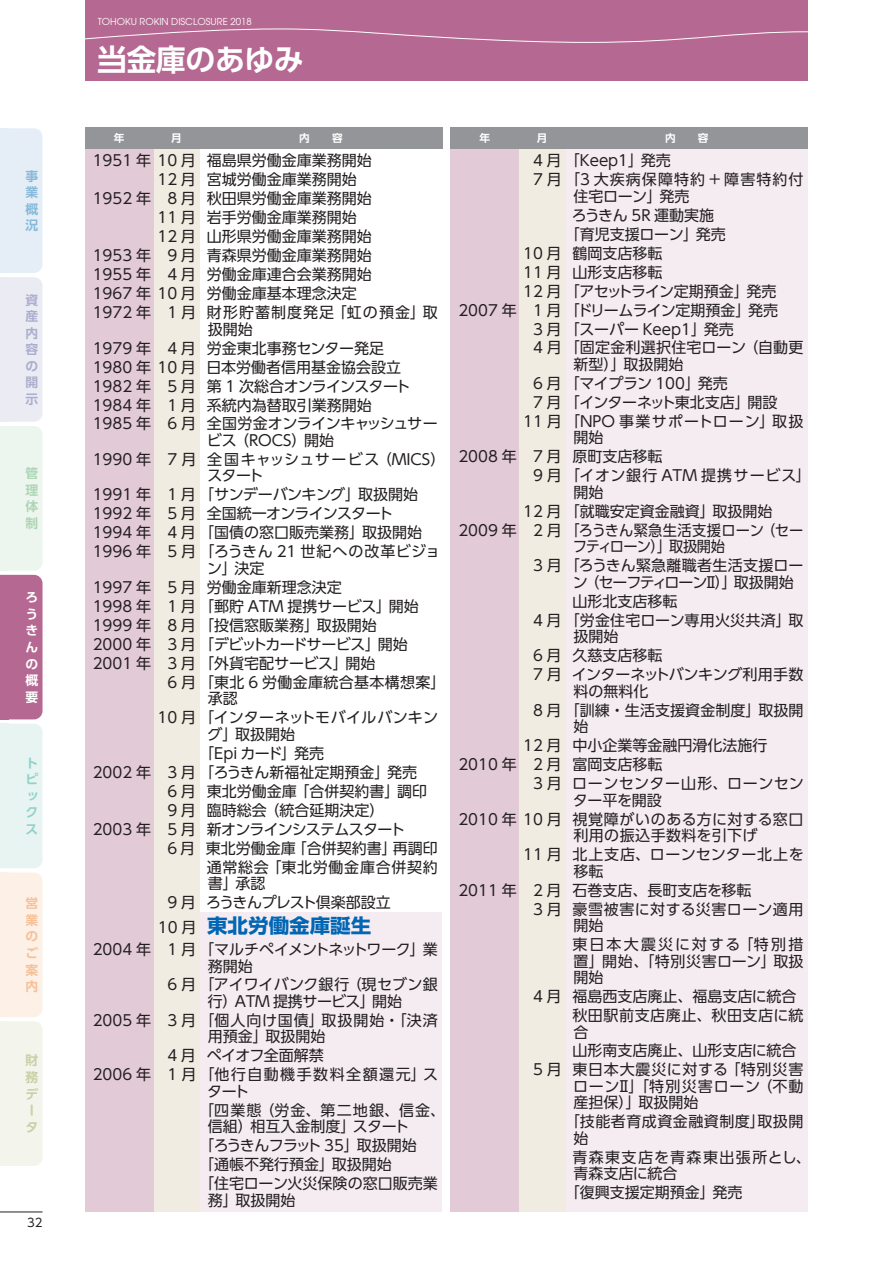
<style>
.page{position:relative;width:893px;height:1263px;background:#fff}
.page>*{position:absolute;margin:0;border:0;box-sizing:border-box;transform-origin:0 0}
.t1{font:700 30px "UD Shin Go Pro De";letter-spacing:-.02em;color:#fff}
.t2{font:700 19.5px "UD Shin Go Pro";color:#0166b3;scale:1.05 1}
.t3{font:15px/18.9px "UD Shin Go Pro";color:#231f20}
.t4{font:15px/19px "UD Shin Go Pro";letter-spacing:.07em;color:#231f20}
.t5{font:15px/16.5px "UD Shin Go Pro";letter-spacing:.05em;color:#231f20;text-align:center}
.t6{font:15px/16.5px "UD Shin Go Pro";letter-spacing:.045em;color:#231f20}
.t7{font:15px/18.9px "UD Shin Go Pro";letter-spacing:-.025em;color:#231f20}
.t8{font:15px/16.5px "UD Shin Go Pro";letter-spacing:.02em;color:#231f20}
.t9{font:15px/18.9px "UD Shin Go Pro";letter-spacing:.085em;color:#231f20}
.t10{font:15px/18.9px "UD Shin Go Pro";color:#231f20;scale:.95 1}
.t11{font:15px/18.9px "UD Shin Go Pro";letter-spacing:.03em;color:#231f20;text-align:center}
.t12{font:15px "UD Shin Go Pro";letter-spacing:-.045em;color:#231f20}
.t13{font:15px "UD Shin Go Pro";letter-spacing:-.05em;color:#231f20}
.t14{font:15px "UD Shin Go Pro";letter-spacing:.065em;color:#231f20}
.t15{font:15px/18.9px "UD Shin Go Pro";letter-spacing:.08em;color:#231f20}
.t16{font:15px "UD Shin Go Pro";letter-spacing:-.04em;color:#231f20}
.t17{font:15px "UD Shin Go Pro";letter-spacing:-.075em;color:#231f20}
.t18{font:15px "UD Shin Go Pro";letter-spacing:.04em;color:#231f20}
.t19{font:15px "UD Shin Go Pro";letter-spacing:.025em;color:#231f20}
.t20{font:15px "UD Shin Go Pro";letter-spacing:.055em;color:#231f20}
.t21{font:15px/16.5px "UD Shin Go Pro";letter-spacing:.035em;color:#231f20}
.t22{font:15px/18.9px "UD Shin Go Pro";letter-spacing:.14em;color:#231f20}
.t23{font:15px "UD Shin Go Pro";letter-spacing:-.02em;color:#231f20}
.t24{font:700 12.75px/16.6px "UD Shin Go Pro De";color:#fff}
.t25{font:700 12.75px/16.6px "UD Shin Go Pro De";color:#abadce;text-align:justify}
.t26{font:700 12.75px/16.6px "UD Shin Go Pro De";color:#f6c098;text-align:justify}
.t27{font:700 12.75px/16.6px "UD Shin Go Pro De";color:#91d2c9}
.t28{font:700 12.75px/16.6px "UD Shin Go Pro De";color:#c9cfa6}
.t29{font:700 12.75px/16.6px "UD Shin Go Pro De";color:#87b9da;text-align:justify}
.t30{font:700 12.75px/16.6px "UD Shin Go Pro De";color:#aed5b5;text-align:justify}
.t31{font:11.7px "UD Shin Go Pro";color:#231f20}
.t32{font:700 10.65px "UD Shin Go Pro De";color:#fff}
.t33{font:9.6px "Avant Garde";color:#fff}
.s1{font-weight:400;font-size:15px;color:#231f20}
</style>
<div class="page">
<div style="left:179px;top:913px;width:263px;height:299px;background:#f5ecf1"></div>
<div style="left:136px;top:149px;width:64px;height:1063px;background:#f1ece2"></div>
<div style="left:85px;top:149px;width:68px;height:1063px;background:#e3cad7"></div>
<div style="left:544px;top:149px;width:264px;height:1063px;background:#f5ecf1"></div>
<div style="left:502px;top:149px;width:64px;height:1063px;background:#f1ece2"></div>
<div style="left:451px;top:149px;width:68px;height:1063px;background:#e3cad7"></div>
<div style="left:85px;top:128px;width:357px;height:21px;background:#939598"></div>
<div style="left:451px;top:128px;width:357px;height:21px;background:#939598"></div>
<div style="left:85px;top:0;width:723px;height:81px;background:#b56891"></div>
<svg style="left:85px;top:28px;width:723px;height:15px"></svg>
<svg style="left:0;top:128px;width:43px;height:1038px;background:#e6dee2"></svg>
<div style="left:0;top:277px;width:9px;height:145px;background:#ebecf3"></div>
<hr style="left:0;top:1212px;width:43px;height:1px;background:#231f20">
<p class="t29" style="left:26px;top:167px;width:14px">事業概況</p>
<p class="t25" style="left:26px;top:291px;width:14px">資産内容の開示</p>
<p class="t30" style="left:26px;top:465px;width:14px">管理体制</p>
<p class="t24" style="left:26px;top:589px;width:14px">ろうきんの概要</p>
<p class="t27" style="left:26px;top:754px;width:14px">トピックス</p>
<p class="t26" style="left:26px;top:895px;width:14px">営業のご案内</p>
<p class="t28" style="left:26px;top:1052px;width:14px">財務データ</p>
<p class="t31" style="left:27px;top:1212px;width:17px">32</p>
<p class="t33" style="left:98px;top:16px;width:155px">TOHOKU ROKIN DISCLOSURE 2018</p>
<h1 class="t1" style="left:97px;top:35px;width:208px">当金庫のあゆみ</h1>
<p class="t32" style="left:114px;top:130px;width:12px">年</p>
<p class="t32" style="left:171px;top:130px;width:12px">月</p>
<p class="t32" style="left:299px;top:130px;width:45px">内　　容</p>
<p class="t32" style="left:479px;top:130px;width:12px">年</p>
<p class="t32" style="left:537px;top:130px;width:12px">月</p>
<p class="t32" style="left:665px;top:130px;width:45px">内　　容</p>
<p class="t3" style="left:93px;top:151px;width:280px">1951 年 10 月 福島県労働金庫業務開始</p>
<p class="t3" style="left:157px;top:170px;width:201px">12 月 宮城労働金庫業務開始</p>
<p class="t3" style="left:93px;top:189px;width:280px">1952 年 8 月 秋田県労働金庫業務開始</p>
<p class="t3" style="left:157px;top:208px;width:201px">11 月 岩手労働金庫業務開始</p>
<p class="t3" style="left:157px;top:227px;width:216px">12 月 山形県労働金庫業務開始</p>
<p class="t3" style="left:93px;top:246px;width:280px">1953 年 9 月 青森県労働金庫業務開始</p>
<p class="t3" style="left:93px;top:265px;width:280px">1955 年 4 月 労働金庫連合会業務開始</p>
<p class="t3" style="left:93px;top:283px;width:265px">1967 年 10 月 労働金庫基本理念決定</p>
<p class="t4" style="left:93px;top:302px;width:347px">1972 年 1 月 財形貯蓄制度発足「虹の預金」取</p>
<p class="t3" style="left:93px;top:319px;width:347px;text-indent:115px">扱開始<br>1979 年 4 月 労金東北事務センター発足<br>1980 年 10 月 日本労働者信用基金協会設立<br>1982 年 5 月 第 1 次総合オンラインスタート<br>1984 年 1 月 系統内為替取引業務開始<br>1985 年 6 月 全国労金オンラインキャッシュサー</p>
<p class="t3" style="left:93px;top:430px;width:354px;text-align:center">ビス（ROCS）開始<br>1990 年 7 月 全国キャッシュサービス（MICS）</p>
<p class="t3" style="left:93px;top:466px;width:349px;text-indent:115px">スタート<br>1991 年 1 月 「サンデーバンキング」取扱開始<br>1992 年 5 月 全国統一オンラインスタート<br>1994 年 4 月 「国債の窓口販売業務」取扱開始<br>1996 年 5 月 「ろうきん 21 世紀への改革ビジョ</p>
<p class="t3" style="left:207px;top:558px;width:59px">ン」決定</p>
<p class="t3" style="left:93px;top:577px;width:250px">1997 年 5 月 労働金庫新理念決定</p>
<p class="t3" style="left:93px;top:596px;width:328px">1998 年 1 月 「郵貯 ATM 提携サービス」開始</p>
<p class="t3" style="left:93px;top:615px;width:286px">1999 年 8 月 「投信窓販業務」取扱開始</p>
<p class="t12" style="left:93px;top:632px;width:317px">2000 年 3 月 「デビットカードサービス」開始</p>
<p class="t3" style="left:93px;top:653px;width:284px">2001 年 3 月 「外貨宅配サービス」開始</p>
<p class="t8" style="left:167px;top:673px;width:279px">6 月 「東北 6 労働金庫統合基本構想案」</p>
<p class="t3" style="left:157px;top:689px;width:282px;text-indent:50px">承認<br>10 月 「インターネットモバイルバンキン</p>
<p class="t3" style="left:207px;top:724px;width:89px">グ」取扱開始</p>
<p class="t3" style="left:199px;top:743px;width:126px">「Epi カード」発売</p>
<p class="t3" style="left:93px;top:762px;width:326px">2002 年 3 月 「ろうきん新福祉定期預金」発売</p>
<p class="t3" style="left:167px;top:781px;width:261px">6 月 東北労働金庫「合併契約書」調印</p>
<p class="t3" style="left:167px;top:800px;width:219px">9 月 臨時総会（統合延期決定）</p>
<p class="t13" style="left:93px;top:817px;width:314px">2003 年 5 月 新オンラインシステムスタート</p>
<p class="t3" style="left:167px;top:838px;width:272px">6 月 東北労働金庫「合併契約書」再調印</p>
<p class="t6" style="left:207px;top:858px;width:233px">通常総会「東北労働金庫合併契約</p>
<p class="t7" style="left:167px;top:873px;width:225px;text-indent:40px">書」承認<br>9 月 ろうきんプレスト倶楽部設立</p>
<p class="t3" style="left:208px;top:940px;width:232px;line-height:16.5px;text-indent:-115px">2004 年 1 月 「マルチペイメントネットワーク」業務開始</p>
<p class="t3" style="left:167px;top:976px;width:272px;line-height:16.5px;text-align:center">6 月 「アイワイバンク銀行（現セブン銀行）ATM 提携サービス」開始</p>
<p class="t5" style="left:93px;top:1011px;width:347px">2005 年 3 月 「個人向け国債」取扱開始・「決済用預金」取扱開始</p>
<p class="t9" style="left:93px;top:1046px;width:347px;text-indent:75px">4 月 ペイオフ全面解禁<br>2006 年 1 月 「他行自動機手数料全額還元」ス</p>
<p class="t15" style="left:199px;top:1081px;width:248px;text-indent:8px">タート<br>「四業態（労金、第二地銀、信金、</p>
<p class="t3" style="left:199px;top:1117px;width:240px;text-indent:9px">信組）相互入金制度」スタート<br>「ろうきんフラット 35」取扱開始<br>「通帳不発行預金」取扱開始<br>「住宅ローン火災保険の窓口販売業</p>
<p class="t3" style="left:208px;top:1190px;width:89px">務」取扱開始</p>
<h2 class="t2" style="left:158px;top:909px;width:205px"><span class="s1">10 月</span> 東北労働金庫誕生</h2>
<p class="t4" style="left:533px;top:151px;width:272px">4 月 「Keep1」発売<br>7 月 「3 大疾病保障特約 + 障害特約付</p>
<p class="t3" style="left:573px;top:186px;width:118px">住宅ローン」発売</p>
<p class="t3" style="left:572px;top:205px;width:144px">ろうきん 5R 運動実施</p>
<p class="t3" style="left:565px;top:224px;width:163px">「育児支援ローン」発売</p>
<p class="t3" style="left:523px;top:243px;width:141px">10 月 鶴岡支店移転</p>
<p class="t3" style="left:523px;top:262px;width:141px">11 月 山形支店移転</p>
<p class="t16" style="left:523px;top:279px;width:255px">12 月 「アセットライン定期預金」発売</p>
<p class="t3" style="left:458px;top:300px;width:321px">2007 年 1 月 「ドリームライン定期預金」発売</p>
<p class="t3" style="left:533px;top:319px;width:202px">3 月 「スーパー Keep1」発売</p>
<p class="t3" style="left:533px;top:338px;width:272px">4 月 「固定金利選択住宅ローン（自動更</p>
<p class="t3" style="left:573px;top:354px;width:112px">新型）」取扱開始</p>
<p class="t23" style="left:533px;top:371px;width:196px">6 月 「マイプラン 100」発売</p>
<p class="t7" style="left:533px;top:392px;width:246px">7 月 「インターネット東北支店」開設</p>
<p class="t14" style="left:523px;top:409px;width:282px">11 月 「NPO 事業サポートローン」取扱</p>
<p class="t3" style="left:573px;top:428px;width:31px">開始</p>
<p class="t3" style="left:458px;top:447px;width:205px">2008 年 7 月 原町支店移転</p>
<p class="t5" style="left:533px;top:467px;width:279px">9 月 「イオン銀行 ATM 提携サービス」</p>
<p class="t3" style="left:573px;top:482px;width:31px">開始</p>
<p class="t3" style="left:523px;top:501px;width:251px">12 月 「就職安定資金融資」取扱開始</p>
<p class="t3" style="left:458px;top:520px;width:347px">2009 年 2 月 「ろうきん緊急生活支援ローン（セー</p>
<p class="t10" style="left:533px;top:537px;width:286px;text-indent:40px">フティローン）」取扱開始<br>3 月 「ろうきん緊急離職者生活支援ロー</p>
<p class="t17" style="left:573px;top:570px;width:223px">ン（セーフティローンⅡ）」取扱開始</p>
<p class="t3" style="left:572px;top:591px;width:107px">山形北支店移転</p>
<p class="t3" style="left:533px;top:610px;width:272px">4 月 「労金住宅ローン専用火災共済」取</p>
<p class="t3" style="left:533px;top:627px;width:272px;text-indent:40px">扱開始<br>6 月 久慈支店移転<br>7 月 インターネットバンキング利用手数</p>
<p class="t3" style="left:533px;top:681px;width:272px;text-indent:40px">料の無料化<br>8 月 「訓練・生活支援資金制度」取扱開</p>
<p class="t3" style="left:573px;top:717px;width:16px">始</p>
<p class="t3" style="left:523px;top:736px;width:246px">12 月 中小企業等金融円滑化法施行</p>
<p class="t3" style="left:458px;top:754px;width:205px">2010 年 2 月 富岡支店移転</p>
<p class="t18" style="left:533px;top:771px;width:272px">3 月 ローンセンター山形、ローンセン</p>
<p class="t3" style="left:458px;top:790px;width:347px;text-indent:115px">ター平を開設<br>2010 年 10 月 視覚障がいのある方に対する窓口</p>
<p class="t11" style="left:523px;top:825px;width:282px">利用の振込手数料を引下げ<br>11 月 北上支店、ローンセンター北上を</p>
<p class="t3" style="left:573px;top:861px;width:31px">移転</p>
<p class="t3" style="left:458px;top:880px;width:295px">2011 年 2 月 石巻支店、長町支店を移転</p>
<p class="t19" style="left:533px;top:897px;width:272px">3 月 豪雪被害に対する災害ローン適用</p>
<p class="t22" style="left:572px;top:915px;width:233px">開始<br>東日本大震災に対する「特別措</p>
<p class="t8" style="left:573px;top:952px;width:232px">置」開始、「特別災害ローン」取扱開始</p>
<p class="t3" style="left:572px;top:986px;width:233px;text-indent:-39px">4 月 福島西支店廃止、福島支店に統合秋田駅前支店廃止、秋田支店に統</p>
<p class="t3" style="left:573px;top:1022px;width:16px">合</p>
<p class="t3" style="left:572px;top:1041px;width:226px">山形南支店廃止、山形支店に統合</p>
<p class="t20" style="left:533px;top:1057px;width:272px">5 月 東日本大震災に対する「特別災害</p>
<p class="t6" style="left:573px;top:1077px;width:232px">ローンⅡ」「特別災害ローン（不動産担保）」取扱開始</p>
<p class="t21" style="left:572px;top:1113px;width:233px">｢技能者育成資金融資制度｣取扱開始</p>
<p class="t4" style="left:572px;top:1148px;width:240px;line-height:16.5px">青森東支店を青森東出張所とし、青森支店に統合</p>
<p class="t3" style="left:565px;top:1183px;width:179px">「復興支援定期預金」発売</p>
</div>
